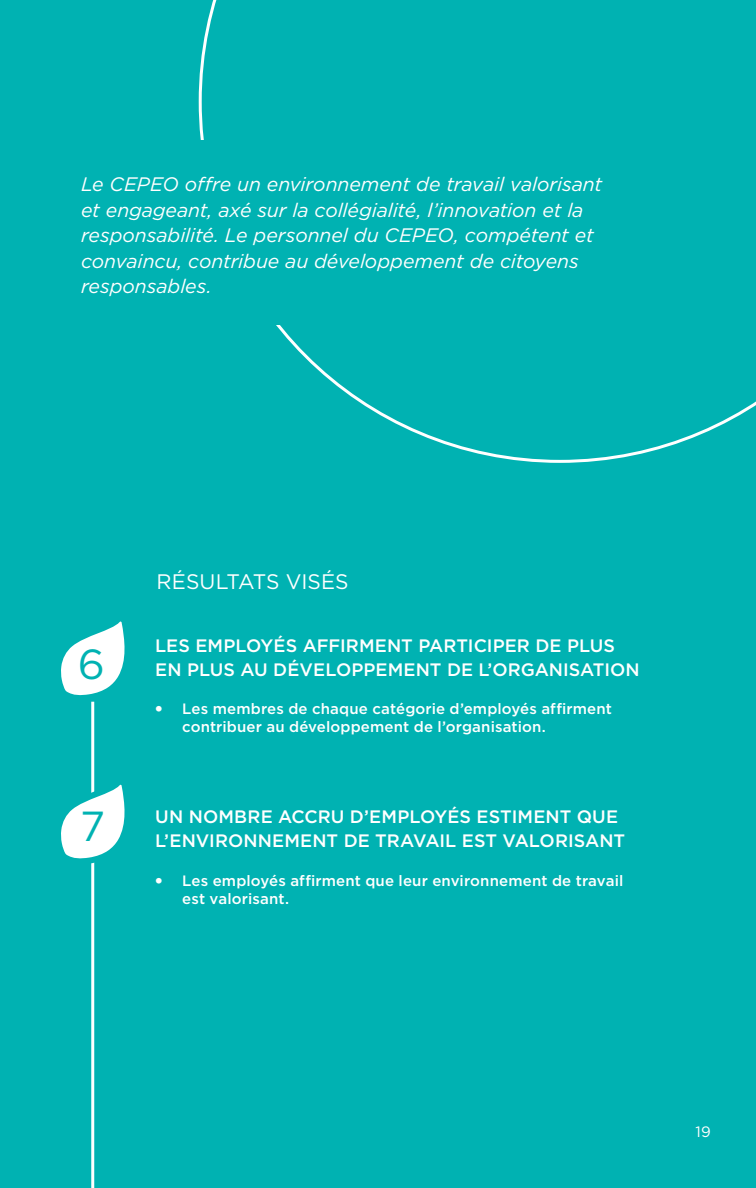
<style>
.page{position:relative;width:756px;height:1188px;background:#00b2b2}
.page>*{position:absolute;margin:0;border:0;box-sizing:border-box;transform-origin:0 0}
.t1{font:42px "Gotham HTF";color:#00b2b2}
.t2{font:21px "Gotham HTF";color:#fff}
.t3{font:italic 19.5px/25.5px "Gotham HTF";letter-spacing:-.005em;color:#fff}
.t4{font:500 18px/24px "Gotham HTF";color:#fff}
.t5{font:500 15px/18px "Gotham HTF";letter-spacing:.01em;color:#fff}
.t6{font:15px "Gotham HTF";color:#fff}
.s1{font-weight:900}
</style>
<div class="page">
<svg style="left:199px;top:0;width:557px;height:463px"></svg>
<div style="left:185px;top:140px;width:242px;height:185px;background:#00b2b2"></div>
<hr style="left:91px;top:702px;width:3px;height:486px;background:#fff">
<svg style="left:61px;top:621px;width:64px;height:86px"></svg>
<svg style="left:61px;top:774px;width:64px;height:97px"></svg>
<p class="t3" style="left:81px;top:173px;width:523px">Le CEPEO offre un environnement de travail valorisant et engageant, axé sur la collégialité, l’innovation et la responsabilité. Le personnel du CEPEO, compétent et convaincu, contribue au développement de citoyens responsables.</p>
<h1 class="t1" style="left:78px;top:641px;width:29px">6</h1>
<h1 class="t1" style="left:80px;top:803px;width:27px">7</h1>
<p class="t2" style="left:157px;top:570px;width:194px">RÉSULTATS VISÉS</p>
<p class="t4" style="left:155px;top:633px;width:486px">LES EMPLOYÉS AFFIRMENT PARTICIPER DE PLUS<br>EN PLUS AU DÉVELOPPEMENT DE L’ORGANISATION</p>
<p class="t5" style="left:182px;top:699px;width:431px;text-indent:-27px"><span class="s1">•</span> Les membres de chaque catégorie d’employés affirment contribuer au développement de l’organisation.</p>
<p class="t4" style="left:155px;top:805px;width:471px">UN NOMBRE ACCRU D’EMPLOYÉS ESTIMENT QUE<br>L’ENVIRONNEMENT DE TRAVAIL EST VALORISANT</p>
<p class="t5" style="left:182px;top:871px;width:443px;text-indent:-27px"><span class="s1">•</span> Les employés affirment que leur environnement de travail est valorisant.</p>
<p class="t6" style="left:696px;top:1123px;width:17px">19</p>
</div>
